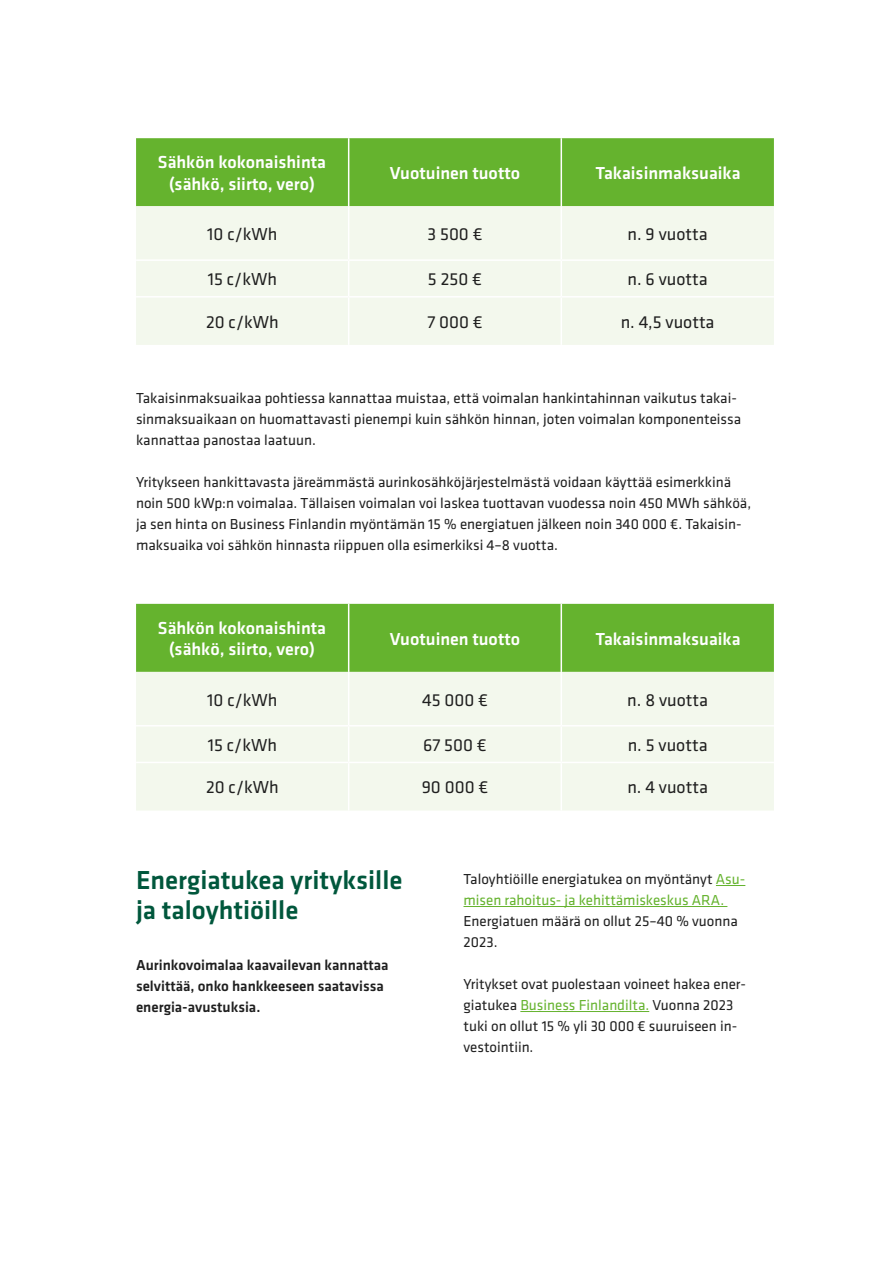
<style>
.page{position:relative;width:893px;height:1263px;background:#fff}
.page>*{position:absolute;margin:0;border:0;box-sizing:border-box;transform-origin:0 0}
.t1{font:500 27px/30px "Klavika";color:#00573c}
.t2{font:500 18px/21.6px "Klavika";color:#fff;text-align:center}
.t3{font:18px "Klavika";color:#1f1f1f}
.t4{font:15px/21px "Klavika";color:#1f1f1f}
.t5{font:500 15px/21px "Klavika";color:#1f1f1f}
.t6{font:15px/21px "Klavika";color:#65b32e}
.s1{color:#1f1f1f}
.s2{color:#65b32e}
</style>
<div class="page">
<svg style="left:716px;top:885px;width:29px;height:1px"></svg>
<hr style="left:463px;top:906px;width:264px;height:1px;background:#65b32e">
<hr style="left:520px;top:1011px;width:129px;height:1px;background:#65b32e">
<div style="left:136px;top:138px;width:638px;height:68px;background:#65b32e"></div>
<div style="left:136px;top:206px;width:638px;height:139px;background:#f3f8ed"></div>
<hr style="left:348px;top:206px;width:1px;height:53px;background:#fff">
<hr style="left:561px;top:206px;width:1px;height:53px;background:#fff">
<hr style="left:136px;top:259px;width:213px;height:2px;background:#fff">
<hr style="left:349px;top:259px;width:212px;height:2px;background:#fff">
<hr style="left:348px;top:261px;width:1px;height:35px;background:#fff">
<hr style="left:561px;top:259px;width:213px;height:2px;background:#fff">
<hr style="left:561px;top:261px;width:1px;height:35px;background:#fff">
<hr style="left:136px;top:296px;width:213px;height:2px;background:#fff">
<hr style="left:349px;top:296px;width:212px;height:2px;background:#fff">
<hr style="left:348px;top:298px;width:1px;height:47px;background:#fff">
<hr style="left:561px;top:296px;width:213px;height:2px;background:#fff">
<hr style="left:561px;top:298px;width:1px;height:47px;background:#fff">
<hr style="left:348px;top:138px;width:1px;height:68px;background:#fff">
<hr style="left:561px;top:138px;width:1px;height:68px;background:#fff">
<div style="left:136px;top:604px;width:638px;height:68px;background:#65b32e"></div>
<div style="left:136px;top:672px;width:638px;height:138px;background:#f3f8ed"></div>
<hr style="left:348px;top:672px;width:1px;height:53px;background:#fff">
<hr style="left:561px;top:672px;width:1px;height:53px;background:#fff">
<hr style="left:136px;top:725px;width:213px;height:1px;background:#fff">
<hr style="left:349px;top:725px;width:212px;height:1px;background:#fff">
<hr style="left:348px;top:726px;width:1px;height:36px;background:#fff">
<hr style="left:561px;top:725px;width:213px;height:1px;background:#fff">
<hr style="left:561px;top:726px;width:1px;height:36px;background:#fff">
<hr style="left:136px;top:762px;width:213px;height:1px;background:#fff">
<hr style="left:349px;top:762px;width:212px;height:1px;background:#fff">
<hr style="left:348px;top:763px;width:1px;height:47px;background:#fff">
<hr style="left:561px;top:762px;width:213px;height:1px;background:#fff">
<hr style="left:561px;top:763px;width:1px;height:47px;background:#fff">
<hr style="left:348px;top:604px;width:1px;height:68px;background:#fff">
<hr style="left:561px;top:604px;width:1px;height:68px;background:#fff">
<p class="t2" style="left:158px;top:152px;width:170px">Sähkön kokonaishinta (sähkö, siirto, vero)</p>
<p class="t2" style="left:390px;top:163px;width:132px">Vuotuinen tuotto</p>
<p class="t2" style="left:595px;top:163px;width:147px">Takaisinmaksuaika</p>
<p class="t3" style="left:207px;top:224px;width:72px">10 c/kWh</p>
<p class="t3" style="left:427px;top:224px;width:57px">3 500 €</p>
<p class="t3" style="left:628px;top:224px;width:82px">n. 9 vuotta</p>
<p class="t3" style="left:208px;top:269px;width:71px">15 c/kWh</p>
<p class="t3" style="left:428px;top:269px;width:56px">5 250 €</p>
<p class="t3" style="left:628px;top:269px;width:82px">n. 6 vuotta</p>
<p class="t3" style="left:206px;top:312px;width:74px">20 c/kWh</p>
<p class="t3" style="left:427px;top:312px;width:57px">7 000 €</p>
<p class="t3" style="left:621px;top:312px;width:95px">n. 4,5 vuotta</p>
<p class="t4" style="left:136px;top:388px;width:607px">Takaisinmaksuaikaa pohtiessa kannattaa muistaa, että voimalan hankintahinnan vaikutus takai&shy;sinmaksuaikaan on huomattavasti pienempi kuin sähkön hinnan, joten voimalan komponenteissa kannattaa panostaa laatuun.</p>
<p class="t4" style="left:136px;top:472px;width:617px">Yritykseen hankittavasta järeämmästä aurinkosähköjärjestelmästä voidaan käyttää esimerkkinä noin 500 kWp:n voimalaa. Tällaisen voimalan voi laskea tuottavan vuodessa noin 450 MWh sähköä, ja sen hinta on Business Finlandin myöntämän 15 % energiatuen jälkeen noin 340 000 €. Takaisin&shy;maksuaika voi sähkön hinnasta riippuen olla esimerkiksi 4–8 vuotta.</p>
<p class="t2" style="left:158px;top:617px;width:170px">Sähkön kokonaishinta (sähkö, siirto, vero)</p>
<p class="t2" style="left:390px;top:628px;width:132px">Vuotuinen tuotto</p>
<p class="t2" style="left:595px;top:628px;width:147px">Takaisinmaksuaika</p>
<p class="t3" style="left:207px;top:690px;width:72px">10 c/kWh</p>
<p class="t3" style="left:422px;top:690px;width:67px">45 000 €</p>
<p class="t3" style="left:627px;top:690px;width:82px">n. 8 vuotta</p>
<p class="t3" style="left:208px;top:735px;width:71px">15 c/kWh</p>
<p class="t3" style="left:423px;top:735px;width:65px">67 500 €</p>
<p class="t3" style="left:628px;top:735px;width:81px">n. 5 vuotta</p>
<p class="t3" style="left:206px;top:777px;width:74px">20 c/kWh</p>
<p class="t3" style="left:422px;top:777px;width:68px">90 000 €</p>
<p class="t3" style="left:627px;top:777px;width:82px">n. 4 vuotta</p>
<h1 class="t1" style="left:136px;top:866px;width:268px">Energiatukea yrityksille ja taloyhtiöille</h1>
<p class="t5" style="left:136px;top:955px;width:254px">Aurinkovoimalaa kaavailevan kannattaa selvittää, onko hankkeeseen saatavissa energia-avustuksia.</p>
<p class="t6" style="left:463px;top:868px;width:283px"><span class="s1">Taloyhtiöille energiatukea on myöntänyt</span> Asu&shy;misen rahoitus- ja kehittämiskeskus ARA.</p>
<p class="t4" style="left:463px;top:910px;width:276px">Energiatuen määrä on ollut 25–40 % vuonna<br>2023.</p>
<p class="t4" style="left:463px;top:973px;width:284px">Yritykset ovat puolestaan voineet hakea ener&shy;giatukea <span class="s2">Business Finlandilta.</span> Vuonna 2023 tuki on ollut 15 % yli 30 000 € suuruiseen in&shy;vestointiin.</p>
</div>
